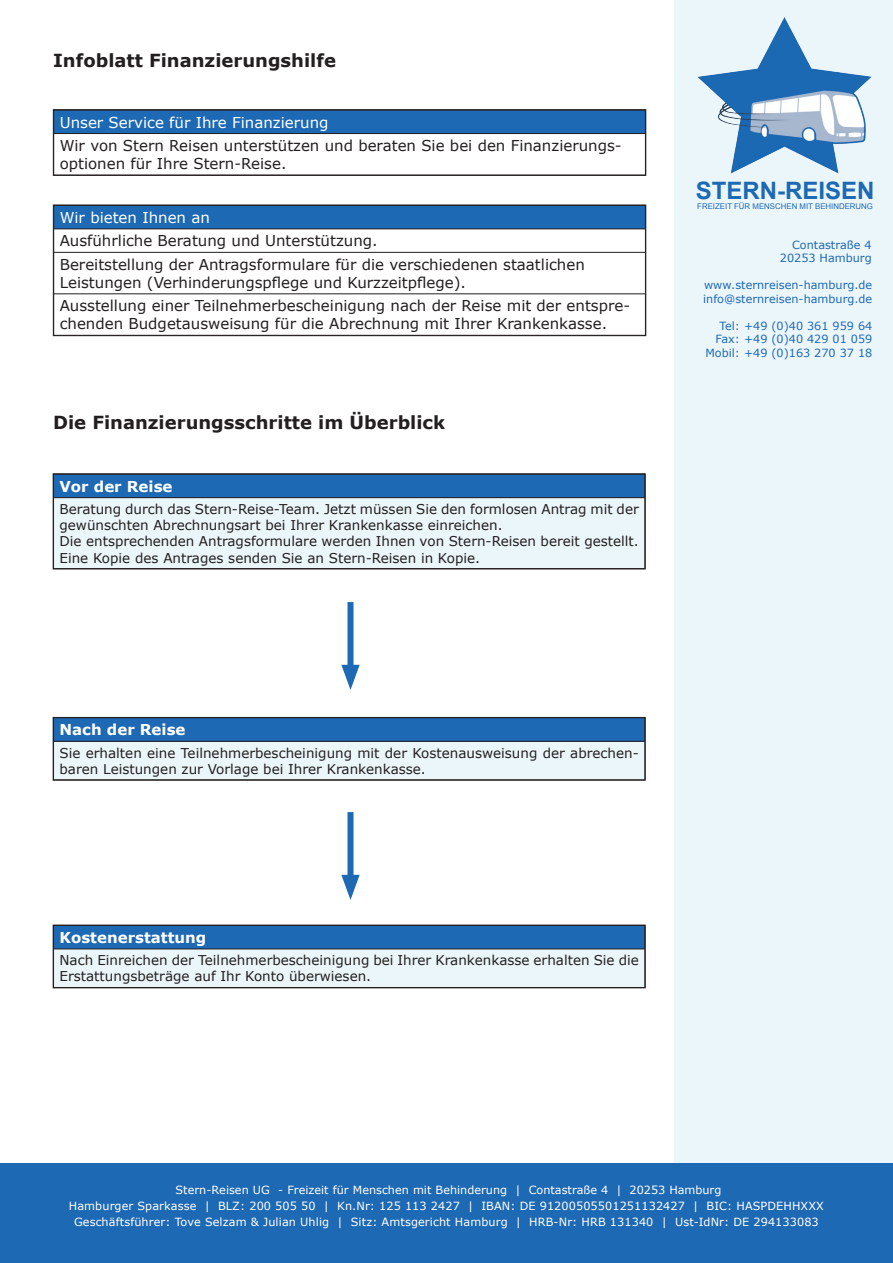
<style>
.page{position:relative;width:893px;height:1263px;background:#fff}
.page>*{position:absolute;margin:0;border:0;box-sizing:border-box;transform-origin:0 0}
.t1{font:700 24px "Arial";color:#1e69b4}
.t2{font:700 18px "Verdana";color:#231f20}
.t3{font:15px/23.4px "Verdana";color:#231f20}
.t4{font:15px "Verdana";color:#fff}
.t5{font:700 15px "Verdana";color:#fff}
.t6{font:13.5px/16.2px "Verdana";color:#231f20}
.t7{font:11.25px/15.8px "Verdana";letter-spacing:.01em;color:#fff;text-align:center}
.t8{font:11.25px/13.5px "Verdana";color:#1e69b4;text-align:right}
.t9{font:7.8px "Arial";color:#1e69b4}
</style>
<div class="page">
<div style="left:674px;top:0;width:219px;height:1262px;background:#ebf6fb"></div>
<div style="left:0;top:1163px;width:893px;height:100px;background:#1e69b4"></div>
<img style="left:698px;top:17px;width:174px;height:157px">
<div style="left:54px;top:205px;width:591px;height:24px;background:#1e69b4"></div>
<hr style="left:54px;top:229px;width:592px;height:1px;background:#231f20">
<hr style="left:54px;top:252px;width:592px;height:1px;background:#231f20">
<hr style="left:54px;top:294px;width:592px;height:1px;background:#231f20">
<div style="left:53px;top:205px;width:593px;height:131px;border:1px solid #231f20"></div>
<div style="left:54px;top:110px;width:591px;height:24px;background:#1e69b4"></div>
<hr style="left:54px;top:133px;width:592px;height:1px;background:#231f20">
<div style="left:53px;top:109px;width:593px;height:67px;border:1px solid #231f20"></div>
<div style="left:53px;top:474px;width:592px;height:95px;background:#ebf6fb"></div>
<div style="left:54px;top:474px;width:591px;height:24px;background:#1e69b4"></div>
<svg style="left:645px;top:474px;width:1px;height:23px"></svg>
<hr style="left:53px;top:497px;width:592px;height:1px;background:#231f20">
<hr style="left:645px;top:498px;width:1px;height:70px;background:#231f20">
<div style="left:53px;top:474px;width:592px;height:95px;border:1px solid #231f20"></div>
<div style="left:53px;top:717px;width:592px;height:63px;background:#ebf6fb"></div>
<div style="left:54px;top:718px;width:591px;height:23px;background:#1e69b4"></div>
<svg style="left:645px;top:718px;width:1px;height:23px"></svg>
<hr style="left:53px;top:741px;width:592px;height:1px;background:#231f20">
<hr style="left:645px;top:741px;width:1px;height:39px;background:#231f20">
<div style="left:53px;top:717px;width:592px;height:63px;border:1px solid #231f20"></div>
<div style="left:53px;top:925px;width:592px;height:63px;background:#ebf6fb"></div>
<div style="left:54px;top:925px;width:591px;height:24px;background:#1e69b4"></div>
<svg style="left:645px;top:926px;width:1px;height:23px"></svg>
<hr style="left:53px;top:949px;width:592px;height:1px;background:#231f20">
<hr style="left:645px;top:949px;width:1px;height:38px;background:#231f20">
<div style="left:53px;top:925px;width:592px;height:63px;border:1px solid #231f20"></div>
<div style="left:347px;top:602px;width:6px;height:73px;background:#1e69b4"></div>
<svg style="left:341px;top:665px;width:19px;height:25px"></svg>
<div style="left:347px;top:812px;width:6px;height:73px;background:#1e69b4"></div>
<svg style="left:341px;top:875px;width:19px;height:25px"></svg>
<h2 class="t2" style="left:53px;top:48px;width:284px">Infoblatt Finanzierungshilfe</h2>
<p class="t4" style="left:60px;top:112px;width:270px">Unser Service für Ihre Finanzierung</p>
<p class="t3" style="left:60px;top:136px;width:564px;line-height:18px">Wir von Stern Reisen unterstützen und beraten Sie bei den Finanzierungs&shy;optionen für Ihre Stern-Reise.</p>
<p class="t4" style="left:60px;top:207px;width:152px">Wir bieten Ihnen an</p>
<p class="t3" style="left:60px;top:229px;width:527px">Ausführliche Beratung und Unterstützung.<br>Bereitstellung der Antragsformulare für die verschiedenen staatlichen</p>
<p class="t3" style="left:60px;top:270px;width:572px">Leistungen (Verhinderungspflege und Kurzzeitpflege).<br>Ausstellung einer Teilnehmerbescheinigung nach der Reise mit der entspre-</p>
<p class="t3" style="left:60px;top:312px;width:549px">chenden Budgetausweisung für die Abrechnung mit Ihrer Krankenkasse.</p>
<h2 class="t2" style="left:53px;top:410px;width:394px">Die Finanzierungsschritte im Überblick</h2>
<p class="t5" style="left:60px;top:476px;width:115px">Vor der Reise</p>
<p class="t6" style="left:60px;top:501px;width:581px">Beratung durch das Stern-Reise-Team. Jetzt müssen Sie den formlosen Antrag mit der gewünschten Abrechnungsart bei Ihrer Krankenkasse einreichen.<br>Die entsprechenden Antragsformulare werden Ihnen von Stern-Reisen bereit gestellt.<br>Eine Kopie des Antrages senden Sie an Stern-Reisen in Kopie.</p>
<h1 class="t1" style="left:696px;top:175px;width:180px">STERN-REISEN</h1>
<p class="t9" style="left:697px;top:201px;width:177px">FREIZEIT FÜR MENSCHEN MIT BEHINDERUNG</p>
<p class="t8" style="left:780px;top:238px;width:93px">Contastraße 4<br>20253 Hamburg</p>
<p class="t8" style="left:703px;top:278px;width:171px;text-align:left">www.sternreisen-hamburg.de info@sternreisen-hamburg.de</p>
<p class="t8" style="left:705px;top:319px;width:168px">Tel: +49 (0)40 361 959 64<br>Fax: +49 (0)40 429 01 059<br>Mobil: +49 (0)163 270 37 18</p>
<p class="t5" style="left:60px;top:719px;width:128px">Nach der Reise</p>
<p class="t6" style="left:60px;top:744px;width:581px">Sie erhalten eine Teilnehmerbescheinigung mit der Kostenausweisung der abrechen&shy;baren Leistungen zur Vorlage bei Ihrer Krankenkasse.</p>
<p class="t5" style="left:60px;top:927px;width:148px">Kostenerstattung</p>
<p class="t6" style="left:60px;top:952px;width:581px">Nach Einreichen der Teilnehmerbescheinigung bei Ihrer Krankenkasse erhalten Sie die<br>Erstattungsbeträge auf Ihr Konto überwiesen.</p>
<p class="t7" style="left:69px;top:1182px;width:757px">Stern-Reisen UG - Freizeit für Menschen mit Behinderung | Contastraße 4 | 20253 Hamburg<br>Hamburger Sparkasse | BLZ: 200 505 50 | Kn.Nr: 125 113 2427 | IBAN: DE 91200505501251132427 | BIC: HASPDEHHXXX<br>Geschäftsführer: Tove Selzam &amp; Julian Uhlig | Sitz: Amtsgericht Hamburg | HRB-Nr: HRB 131340 | Ust-IdNr: DE 294133083</p>
</div>
